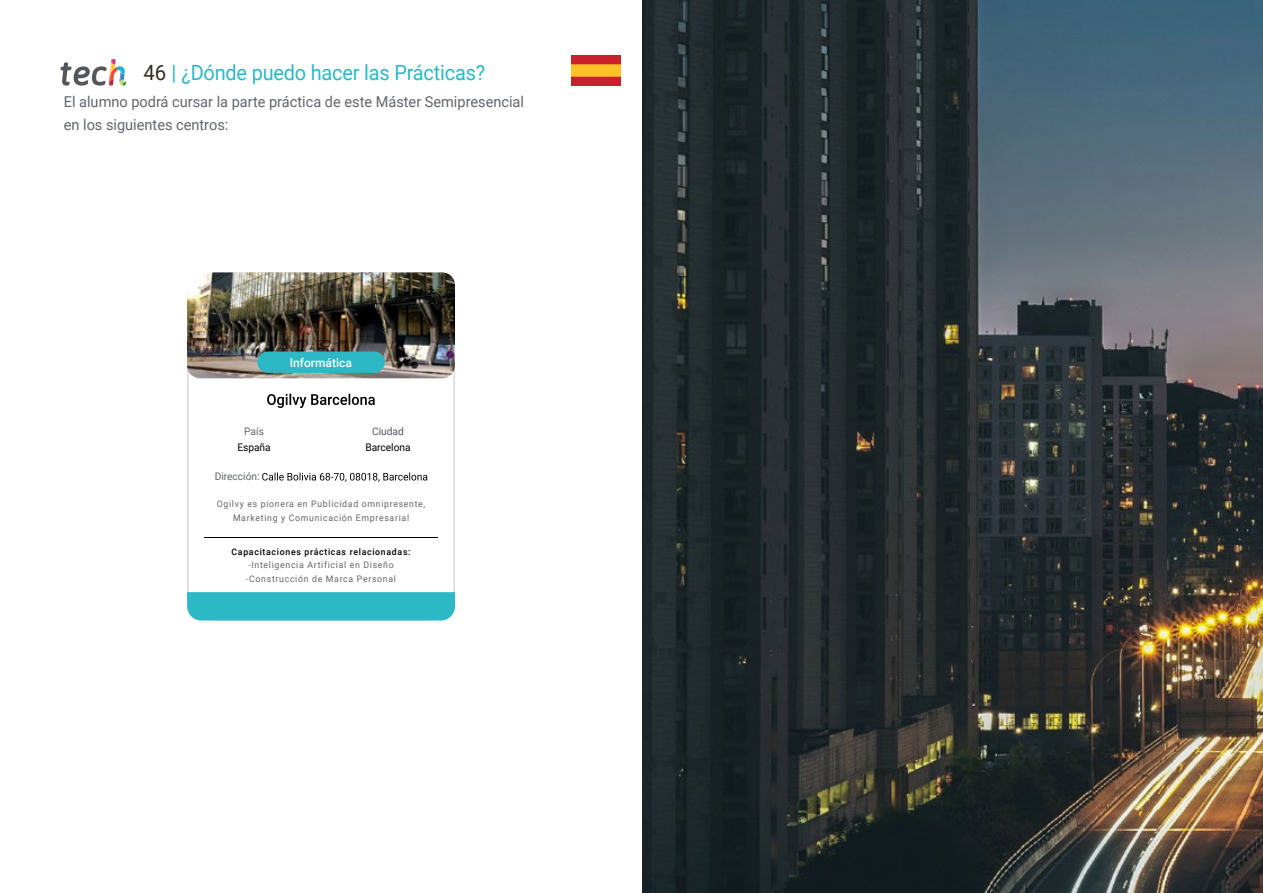
<style>
.page{position:relative;width:1263px;height:893px;background:#fff}
.page>*{position:absolute;margin:0;border:0;box-sizing:border-box;transform-origin:0 0}
.t1{font:21px "Roboto";letter-spacing:-.01em;color:#2db8c5}
.t2{font:15px/22.5px "Roboto";color:#61646a}
.t3{font:500 12px "Roboto";color:#fff}
.t4{font:10.5px "Roboto";color:#000}
.t5{font:10.5px "Roboto";color:#61646a}
.t6{font:10.5px "Roboto";color:#52555b}
.t7{font:9px/13.5px "Roboto";letter-spacing:.08em;color:#61646a;text-align:center}
.t8{font:500 9px "Roboto";letter-spacing:.08em;color:#000}
.s1{color:#312e20}
</style>
<div class="page">
<img style="left:642px;top:0;width:621px;height:893px">
<img style="left:571px;top:56px;width:50px;height:29px">
<svg style="left:187px;top:378px;width:268px;height:214px"></svg>
<img style="left:187px;top:272px;width:268px;height:106px">
<div style="left:257px;top:351px;width:128px;height:22px;background:#2db8c5;border-radius:11px"></div>
<svg style="left:187px;top:592px;width:268px;height:29px;background:#33b9c6"></svg>
<hr style="left:204px;top:537px;width:234px;height:1px;background:#000">
<svg style="left:267px;top:394px;width:108px;height:14px"></svg>
<svg style="left:262px;top:473px;width:165px;height:9px"></svg>
<svg style="left:61px;top:59px;width:65px;height:27px"></svg>
<h1 class="t1" style="left:144px;top:57px;width:343px"><span class="s1">46</span> | ¿Dónde puedo hacer las Prácticas?</h1>
<h2 class="t2" style="left:64px;top:90px;width:462px">El alumno podrá cursar la parte práctica de este Máster Semipresencial en los siguientes centros:</h2>
<h3 class="t3" style="left:290px;top:354px;width:64px">Informática</h3>
<p class="t5" style="left:244px;top:423px;width:21px">País</p>
<p class="t4" style="left:237px;top:440px;width:35px">España</p>
<p class="t6" style="left:372px;top:423px;width:33px">Ciudad</p>
<p class="t4" style="left:365px;top:440px;width:47px">Barcelona</p>
<p class="t5" style="left:215px;top:469px;width:46px">Dirección:</p>
<p class="t7" style="left:217px;top:497px;width:210px">Ogilvy es pionera en Publicidad omnipresente,<br>Marketing y Comunicación Empresarial</p>
<p class="t8" style="left:232px;top:546px;width:180px">Capacitaciones prácticas relacionadas:</p>
<p class="t7" style="left:246px;top:558px;width:151px;text-align:left">-Inteligencia Artificial en Diseño -Construcción de Marca Personal</p>
</div>
